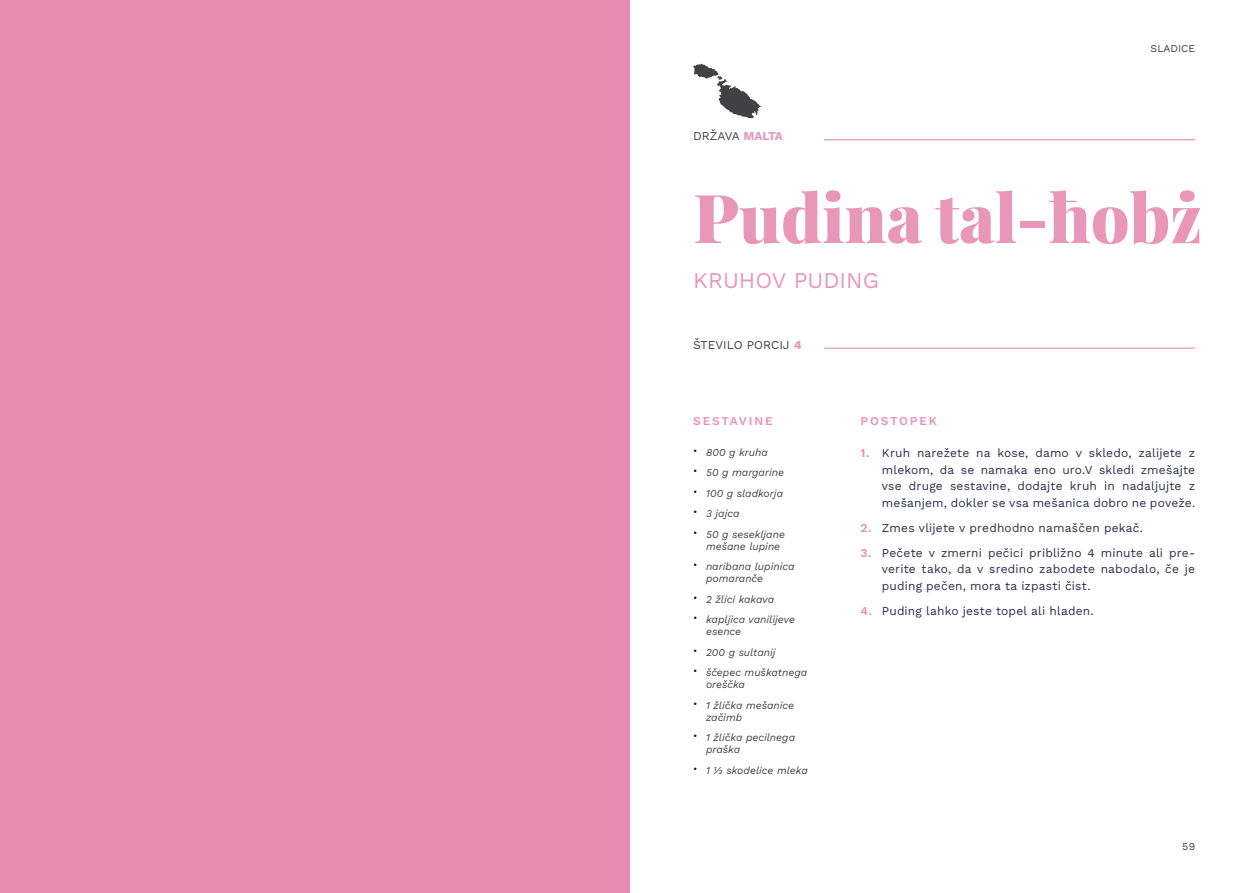
<style>
.page{position:relative;width:1259px;height:893px;background:#fff}
.page>*{position:absolute;margin:0;border:0;box-sizing:border-box;transform-origin:0 0}
.t1{font:900 67.5px "Playfair Display";color:#e997b9}
.t2{font:22.5px "Work Sans";color:#e997b9}
.t3{font:12px/16.5px "Work Sans";letter-spacing:.015em;color:#2c2d4e;text-align:justify}
.t4{font:12px "Work Sans";color:#414042}
.t5{font:600 12px "Work Sans";letter-spacing:.15em;color:#e997b9}
.t6{font:italic 10.5px/20.5px "Work Sans";color:#414042}
.t7{font:10.5px "Work Sans";color:#414042}
.s1{font-weight:700;color:#e997b9}
.s2{font-weight:800;color:#e997b9}
.s3{font-size:18px;color:#000}
.s4{font-weight:600;color:#e78db3}
</style>
<div class="page">
<hr style="left:824px;top:348px;width:371px;height:1px;background:#e78db3">
<hr style="left:824px;top:139px;width:371px;height:1px;background:#e78db3">
<svg style="left:693px;top:64px;width:68px;height:54px"></svg>
<div style="left:0;top:0;width:629px;height:893px;background:#e78db3"></div>
<p class="t4" style="left:693px;top:127px;width:91px">DRŽAVA <span class="s1">MALTA</span></p>
<p class="t7" style="left:1150px;top:41px;width:46px">SLADICE</p>
<h1 class="t1" style="left:693px;top:165px;width:510px">Pudina tal-ħobż</h1>
<h2 class="t2" style="left:693px;top:263px;width:187px">KRUHOV PUDING</h2>
<p class="t4" style="left:693px;top:335px;width:110px">ŠTEVILO PORCIJ <span class="s2">4</span></p>
<p class="t5" style="left:693px;top:412px;width:81px">SESTAVINE</p>
<p class="t6" style="left:693px;top:441px;width:93px"><span class="s3">ψ</span> 800 g kruha<br><span class="s3">ψ</span> 50 g margarine <span class="s3">ψ</span> 100 g sladkorja <span class="s3">ψ</span> 3 jajca<br><span class="s3">ψ</span> 50 g sesekljane</p>
<p class="t6" style="left:693px;top:535px;width:103px;text-align:center">mešane lupine<br><span class="s3">ψ</span> naribana lupinica</p>
<p class="t6" style="left:693px;top:568px;width:103px;text-indent:13px">pomaranče<br><span class="s3">ψ</span> 2 žlici kakava<br><span class="s3">ψ</span> kapljica vanilijeve</p>
<p class="t6" style="left:693px;top:621px;width:116px;text-indent:13px">esence<br><span class="s3">ψ</span> 200 g sultanij<br><span class="s3">ψ</span> ščepec muškatnega</p>
<p class="t6" style="left:693px;top:674px;width:102px;text-indent:13px">oreščka<br><span class="s3">ψ</span> 1 žlička mešanice</p>
<p class="t6" style="left:693px;top:706px;width:103px;text-indent:13px">začimb<br><span class="s3">ψ</span> 1 žlička pecilnega</p>
<p class="t6" style="left:693px;top:739px;width:116px;text-indent:13px">praška<br><span class="s3">ψ</span> 1 ½ skodelice mleka</p>
<p class="t5" style="left:860px;top:412px;width:78px">POSTOPEK</p>
<p class="t3" style="left:882px;top:444px;width:315px;text-indent:-21px"><span class="s4">1.</span> Kruh narežete na kose, damo v skledo, zalijete z mlekom, da se namaka eno uro.V skledi zmešajte vse druge sestavine, dodajte kruh in nadaljujte z mešanjem, dokler se vsa mešanica dobro ne poveže.</p>
<p class="t3" style="left:860px;top:519px;width:284px"><span class="s4">2.</span> Zmes vlijete v predhodno namaščen pekač.</p>
<p class="t3" style="left:882px;top:544px;width:315px;text-indent:-21px"><span class="s4">3.</span> Pečete v zmerni pečici približno 4 minute ali pre&shy;verite tako, da v sredino zabodete nabodalo, če je puding pečen, mora ta izpasti čist.</p>
<p class="t3" style="left:860px;top:602px;width:235px"><span class="s4">4.</span> Puding lahko jeste topel ali hladen.</p>
<p class="t7" style="left:1182px;top:839px;width:15px">59</p>
</div>
